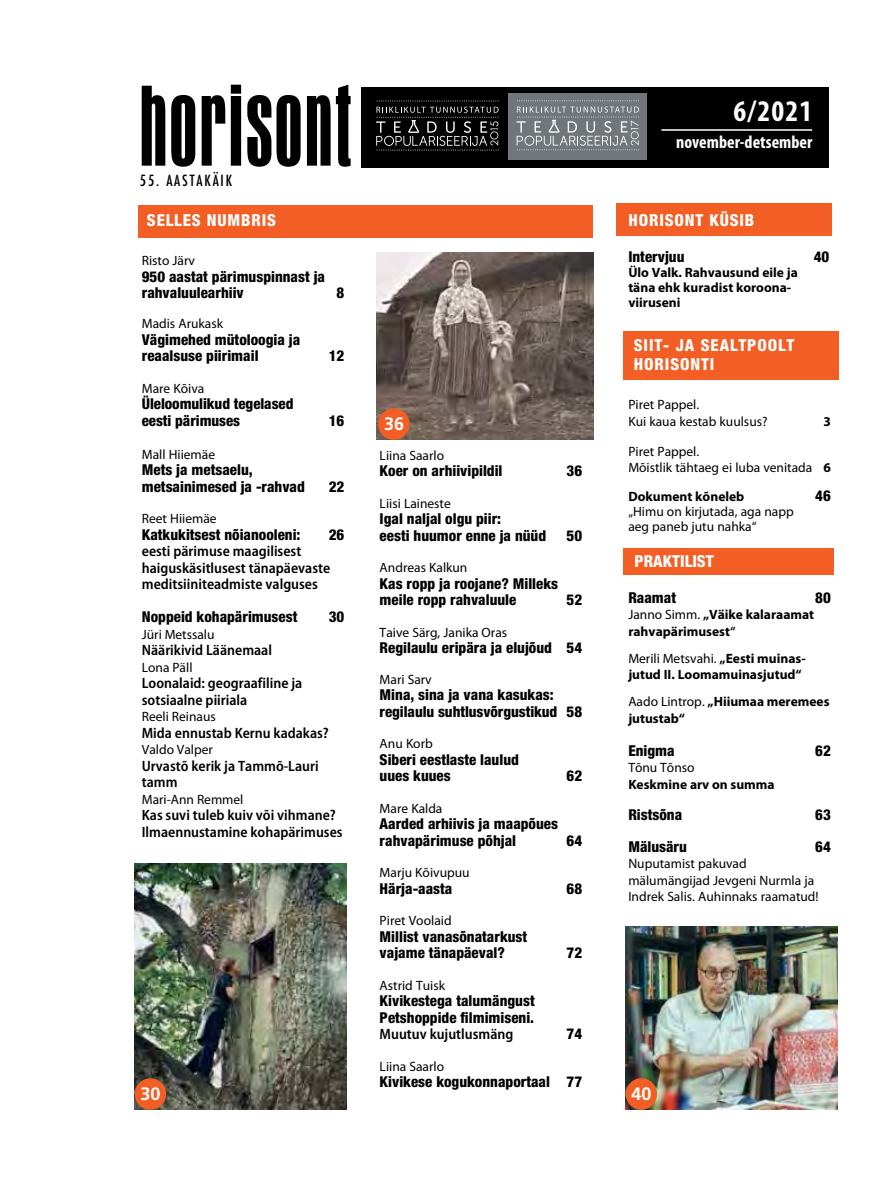
<style>
.page{position:relative;width:893px;height:1191px;background:#fff}
.page>*{position:absolute;margin:0;border:0;box-sizing:border-box;transform-origin:0 0}
.t1{font:condensed 117px "Aurora BT";letter-spacing:.015em;color:#000}
.t2{font:700 condensed 30px "Myriad Pro";color:#fff}
.t3{font:700 condensed 18px "Myriad Pro";color:#fff}
.t4{font:700 18px "Frutiger LT Std";color:#fff}
.t5{font:800 condensed 16.5px "Helvetica Neue LT Std";letter-spacing:.05em;color:#fff}
.t6{font:800 condensed 16.5px "Helvetica Neue LT Std";color:#fff}
.t7{font:800 condensed 15px/16.5px "Helvetica Neue LT Std";color:#000}
.t8{font:600 semi-condensed 15px/16.5px "Myriad Pro";color:#000}
.t9{font:500 condensed 15px "Futura";letter-spacing:.125em;color:#000}
.t10{font:13.5px/16.5px "Myriad Pro";color:#000}
.t11{font:700 13.5px/15px "Myriad Pro";color:#000}
.s1{font-weight:700}
.s2{font-weight:400}
.s3{font-weight:600}
</style>
<div class="page">
<div style="left:361px;top:87px;width:468px;height:81px;background:#000"></div>
<div style="left:139px;top:205px;width:454px;height:33px;background:#f25e23"></div>
<div style="left:623px;top:331px;width:216px;height:49px;background:#f25e23"></div>
<hr style="left:661px;top:129px;width:151px;height:2px;background:#fff">
<div style="left:624px;top:548px;width:210px;height:26px;background:#f25e23"></div>
<div style="left:617px;top:203px;width:215px;height:33px;background:#f25e23"></div>
<svg style="left:376px;top:101px;width:123px;height:50px"></svg>
<div style="left:509px;top:93px;width:138px;height:66px;background:#707679"></div>
<svg style="left:516px;top:100px;width:123px;height:50px"></svg>
<img style="left:376px;top:253px;width:218px;height:187px">
<img style="left:135px;top:863px;width:212px;height:246px">
<img style="left:626px;top:926px;width:212px;height:183px">
<div style="left:626px;top:1078px;width:31px;height:31px;background:#f25e23;border-radius:50%"></div>
<div style="left:135px;top:1078px;width:31px;height:31px;background:#f25e23;border-radius:50%"></div>
<div style="left:378px;top:408px;width:32px;height:32px;background:#f25e23;border-radius:50%"></div>
<p class="t1" style="left:139px;top:57px;width:215px">horisont</p>
<p class="t9" style="left:140px;top:171px;width:94px">55. AASTAKÄIK</p>
<p class="t2" style="left:734px;top:100px;width:80px">6/2021</p>
<p class="t3" style="left:676px;top:135px;width:138px">november-detsember</p>
<p class="t5" style="left:628px;top:214px;width:128px">HORISONT KÜSIB</p>
<p class="t7" style="left:628px;top:250px;width:58px">Intervjuu</p>
<p class="t7" style="left:814px;top:250px;width:17px">40</p>
<p class="t11" style="left:628px;top:266px;width:171px">Ülo Valk. Rahvausund eile ja</p>
<p class="t11" style="left:628px;top:281px;width:164px">täna ehk kuradist koroona&shy;viiruseni</p>
<p class="t5" style="left:634px;top:339px;width:162px">SIIT- JA SEALTPOOLT</p>
<p class="t5" style="left:634px;top:358px;width:82px">HORISONTI</p>
<p class="t10" style="left:628px;top:397px;width:72px">Piret Pappel.</p>
<p class="t10" style="left:628px;top:414px;width:141px">Kui kaua kestab kuulsus?</p>
<p class="t11" style="left:823px;top:415px;width:9px">3</p>
<p class="t10" style="left:628px;top:444px;width:72px">Piret Pappel.</p>
<p class="t10" style="left:628px;top:460px;width:204px">Mõistlik tähtaeg ei luba venitada <span class="s1">6</span></p>
<p class="t11" style="left:628px;top:490px;width:118px">Dokument kõneleb</p>
<p class="t7" style="left:815px;top:488px;width:17px">46</p>
<p class="t10" style="left:628px;top:504px;width:167px">„Himu on kirjutada, aga napp</p>
<p class="t10" style="left:628px;top:519px;width:130px">aeg paneb jutu nahka“</p>
<p class="t6" style="left:635px;top:555px;width:81px">PRAKTILIST</p>
<p class="t7" style="left:628px;top:590px;width:49px">Raamat</p>
<p class="t7" style="left:815px;top:590px;width:17px">80</p>
<p class="t11" style="left:628px;top:608px;width:187px"><span class="s2">Janno Simm.</span> „Väike kalaraamat</p>
<p class="t11" style="left:628px;top:625px;width:109px">rahvapärimusest<span class="s3">“</span></p>
<p class="t10" style="left:628px;top:651px;width:179px">Merili Metsvahi. <span class="s1">„Eesti muinas-</span></p>
<p class="t11" style="left:628px;top:668px;width:175px">jutud II. Loomamuinasjutud“</p>
<p class="t11" style="left:628px;top:694px;width:203px;line-height:16.5px"><span class="s2">Aado Lintrop.</span> „Hiiumaa meremees jutustab“</p>
<p class="t7" style="left:628px;top:743px;width:48px">Enigma</p>
<p class="t7" style="left:815px;top:743px;width:17px">62</p>
<p class="t10" style="left:628px;top:760px;width:68px">Tõnu Tõnso</p>
<p class="t11" style="left:628px;top:778px;width:148px">Keskmine arv on summa</p>
<p class="t7" style="left:628px;top:808px;width:55px">Ristsõna</p>
<p class="t7" style="left:815px;top:808px;width:17px">63</p>
<p class="t7" style="left:628px;top:839px;width:60px">Mälusäru</p>
<p class="t7" style="left:815px;top:839px;width:17px">64</p>
<p class="t10" style="left:628px;top:856px;width:120px">Nuputamist pakuvad</p>
<p class="t10" style="left:628px;top:873px;width:192px">mälumängijad Jevgeni Nurmla ja<br>Indrek Salis. Auhinnaks raamatud!</p>
<p class="t5" style="left:147px;top:214px;width:131px">SELLES NUMBRIS</p>
<p class="t10" style="left:142px;top:253px;width:55px">Risto Järv</p>
<p class="t7" style="left:142px;top:269px;width:185px">950 aastat pärimuspinnast ja rahvaluulearhiiv</p>
<p class="t7" style="left:337px;top:286px;width:9px">8</p>
<p class="t10" style="left:142px;top:316px;width:83px">Madis Arukask</p>
<p class="t7" style="left:142px;top:332px;width:160px">Vägimehed mütoloogia ja</p>
<p class="t7" style="left:142px;top:349px;width:118px">reaalsuse piirimail</p>
<p class="t7" style="left:329px;top:349px;width:17px">12</p>
<p class="t10" style="left:142px;top:381px;width:64px">Mare Kõiva</p>
<p class="t7" style="left:142px;top:397px;width:153px">Üleloomulikud tegelased</p>
<p class="t7" style="left:142px;top:413px;width:100px">eesti pärimuses</p>
<p class="t7" style="left:329px;top:413px;width:17px">16</p>
<p class="t10" style="left:142px;top:447px;width:75px">Mall Hiiemäe</p>
<p class="t7" style="left:142px;top:463px;width:112px">Mets ja metsaelu,</p>
<p class="t7" style="left:142px;top:479px;width:165px">metsainimesed ja -rahvad</p>
<p class="t7" style="left:329px;top:479px;width:17px">22</p>
<p class="t10" style="left:142px;top:511px;width:76px">Reet Hiiemäe</p>
<p class="t7" style="left:142px;top:527px;width:160px">Katkukitsest nõianooleni:</p>
<p class="t7" style="left:329px;top:527px;width:17px">26</p>
<p class="t8" style="left:142px;top:544px;width:161px">eesti pärimuse maagilisest</p>
<p class="t8" style="left:142px;top:561px;width:190px">haiguskäsitlusest tänapäevaste meditsiiniteadmiste valguses</p>
<p class="t7" style="left:142px;top:610px;width:157px">Noppeid kohapärimusest</p>
<p class="t7" style="left:329px;top:610px;width:17px">30</p>
<p class="t10" style="left:142px;top:627px;width:74px">Jüri Metssalu</p>
<p class="t8" style="left:142px;top:643px;width:132px">Näärikivid Läänemaal</p>
<p class="t10" style="left:142px;top:660px;width:52px">Lona Päll</p>
<p class="t8" style="left:142px;top:676px;width:162px">Loonalaid: geograafiline ja</p>
<p class="t8" style="left:142px;top:693px;width:107px">sotsiaalne piiriala</p>
<p class="t10" style="left:142px;top:709px;width:75px">Reeli Reinaus</p>
<p class="t8" style="left:142px;top:726px;width:189px">Mida ennustab Kernu kadakas?</p>
<p class="t10" style="left:142px;top:742px;width:73px">Valdo Valper</p>
<p class="t8" style="left:142px;top:759px;width:178px">Urvastõ kerik ja Tammõ-Lauri tamm</p>
<p class="t10" style="left:142px;top:792px;width:103px">Mari-Ann Remmel</p>
<p class="t8" style="left:142px;top:808px;width:202px">Kas suvi tuleb kuiv või vihmane?<br>Ilmaennustamine kohapärimuses</p>
<p class="t4" style="left:384px;top:416px;width:22px">36</p>
<p class="t10" style="left:380px;top:448px;width:66px">Liina Saarlo</p>
<p class="t7" style="left:380px;top:464px;width:124px">Koer on arhiivipildil</p>
<p class="t7" style="left:567px;top:464px;width:17px">36</p>
<p class="t10" style="left:380px;top:496px;width:73px">Liisi Laineste</p>
<p class="t7" style="left:380px;top:512px;width:123px">Igal naljal olgu piir:</p>
<p class="t7" style="left:380px;top:529px;width:168px">eesti huumor enne ja nüüd</p>
<p class="t7" style="left:567px;top:529px;width:17px">50</p>
<p class="t10" style="left:380px;top:561px;width:89px">Andreas Kalkun</p>
<p class="t7" style="left:380px;top:577px;width:180px">Kas ropp ja roojane? Milleks meile ropp rahvaluule</p>
<p class="t7" style="left:567px;top:593px;width:17px">52</p>
<p class="t10" style="left:380px;top:625px;width:129px">Taive Särg, Janika Oras</p>
<p class="t7" style="left:380px;top:641px;width:204px">Regilaulu eripära ja elujõud 54</p>
<p class="t10" style="left:380px;top:672px;width:54px">Mari Sarv</p>
<p class="t7" style="left:380px;top:688px;width:204px">Mina, sina ja vana kasukas: regilaulu suhtlusvõrgustikud 58</p>
<p class="t10" style="left:380px;top:736px;width:55px">Anu Korb</p>
<p class="t7" style="left:380px;top:752px;width:141px">Siberi eestlaste laulud</p>
<p class="t7" style="left:380px;top:769px;width:73px">uues kuues</p>
<p class="t7" style="left:567px;top:769px;width:17px">62</p>
<p class="t10" style="left:380px;top:801px;width:64px">Mare Kalda</p>
<p class="t7" style="left:380px;top:817px;width:180px">Aarded arhiivis ja maapõues rahvapärimuse põhjal</p>
<p class="t7" style="left:567px;top:833px;width:17px">64</p>
<p class="t10" style="left:380px;top:865px;width:92px">Marju Kõivupuu</p>
<p class="t7" style="left:380px;top:881px;width:74px">Härja-aasta</p>
<p class="t7" style="left:567px;top:881px;width:17px">68</p>
<p class="t10" style="left:380px;top:913px;width:73px">Piret Voolaid</p>
<p class="t7" style="left:380px;top:929px;width:149px">Millist vanasõnatarkust</p>
<p class="t7" style="left:380px;top:946px;width:127px">vajame tänapäeval?</p>
<p class="t7" style="left:567px;top:946px;width:17px">72</p>
<p class="t10" style="left:380px;top:978px;width:67px">Astrid Tuisk</p>
<p class="t7" style="left:380px;top:994px;width:157px">Kivikestega talumängust</p>
<p class="t7" style="left:380px;top:1010px;width:156px">Petshoppide filmimiseni.</p>
<p class="t8" style="left:380px;top:1027px;width:135px">Muutuv kujutlusmäng</p>
<p class="t7" style="left:567px;top:1027px;width:17px">74</p>
<p class="t10" style="left:380px;top:1059px;width:66px">Liina Saarlo</p>
<p class="t7" style="left:380px;top:1075px;width:204px">Kivikese kogukonnaportaal 77</p>
<p class="t4" style="left:141px;top:1086px;width:22px">30</p>
<p class="t4" style="left:631px;top:1086px;width:22px">40</p>
</div>
